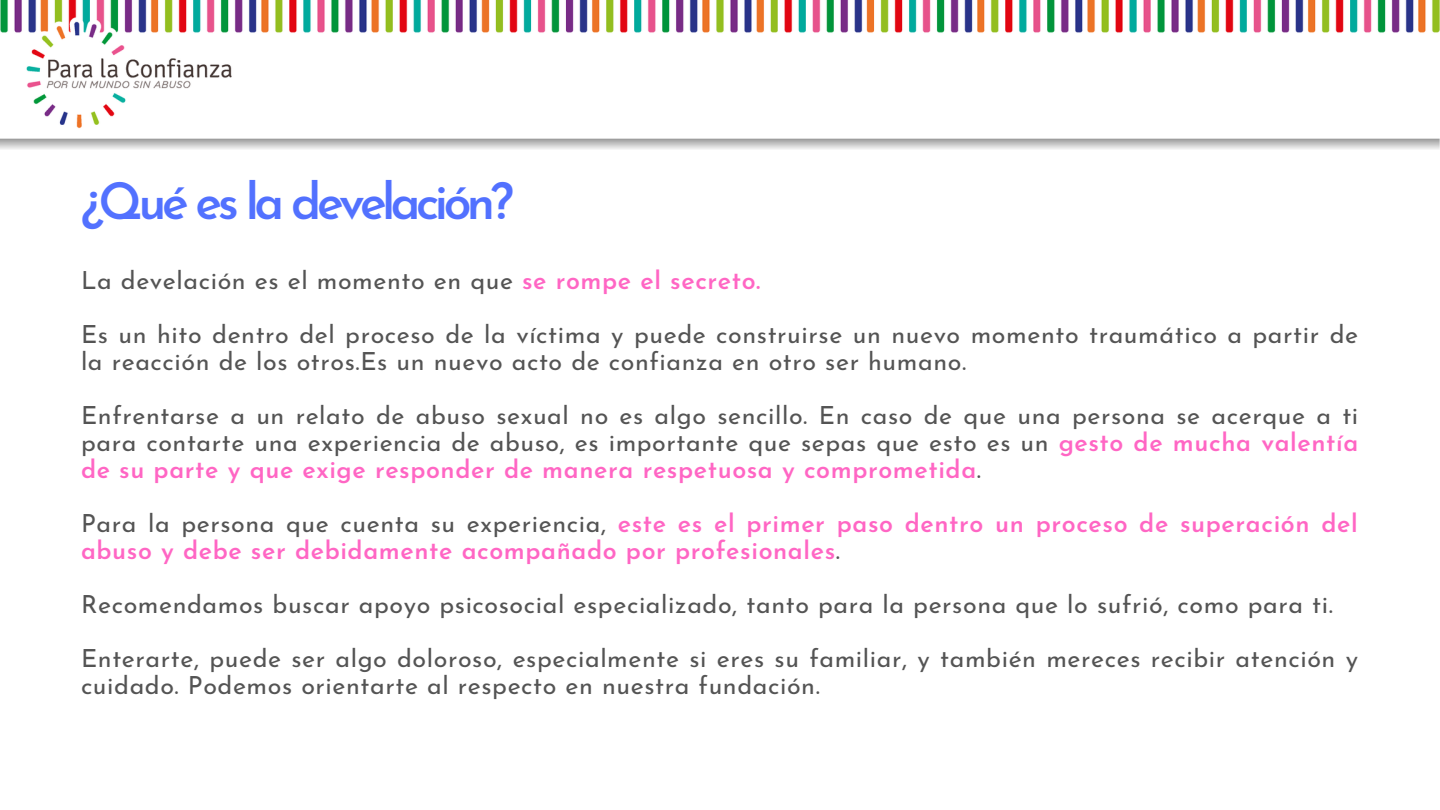
<style>
.page{position:relative;width:1440px;height:810px;background:#fff}
.page>*{position:absolute;margin:0;border:0;box-sizing:border-box;transform-origin:0 0}
.t1{font:600 50px "Josefin Sans";letter-spacing:-.09em;color:#5271ff}
.t2{font:25px/27px "Josefin Sans";letter-spacing:.025em;color:#545454}
.t3{font:600 25px/27px "Josefin Sans";letter-spacing:.025em;color:#ff66c4}
.s1{font-weight:600;color:#ff66c4}
.s2{font-weight:400;color:#545454}
</style>
<div class="page">
<img style="left:0;top:0;width:1440px;height:149px">
<p class="t1" style="left:81px;top:182px;width:434px">¿Qué es la develación?</p>
<p class="t2" style="left:81px;top:269px;width:681px">La develación es el momento en que <span class="s1">se rompe el secreto.</span></p>
<p class="t2" style="left:81px;top:323px;width:1279px">Es un hito dentro del proceso de la víctima y puede construirse un nuevo momento traumático a partir de la reacción de los otros.Es un nuevo acto de confianza en otro ser humano.</p>
<p class="t2" style="left:81px;top:404px;width:1279px;text-align:justify">Enfrentarse a un relato de abuso sexual no es algo sencillo. En caso de que una persona se acerque a ti para contarte una experiencia de abuso, es importante que sepas que esto es un <span class="s1">gesto de mucha valentía de su parte y que exige responder de manera respetuosa y comprometida</span>.</p>
<p class="t3" style="left:81px;top:512px;width:1278px"><span class="s2">Para la persona que cuenta su experiencia,</span> este es el primer paso dentro un proceso de superación del abuso y debe ser debidamente acompañado por profesionales<span class="s2">.</span></p>
<p class="t2" style="left:81px;top:593px;width:1253px">Recomendamos buscar apoyo psicosocial especializado, tanto para la persona que lo sufrió, como para ti.</p>
<p class="t2" style="left:81px;top:647px;width:1279px">Enterarte, puede ser algo doloroso, especialmente si eres su familiar, y también mereces recibir atención y cuidado. Podemos orientarte al respecto en nuestra fundación.</p>
</div>
